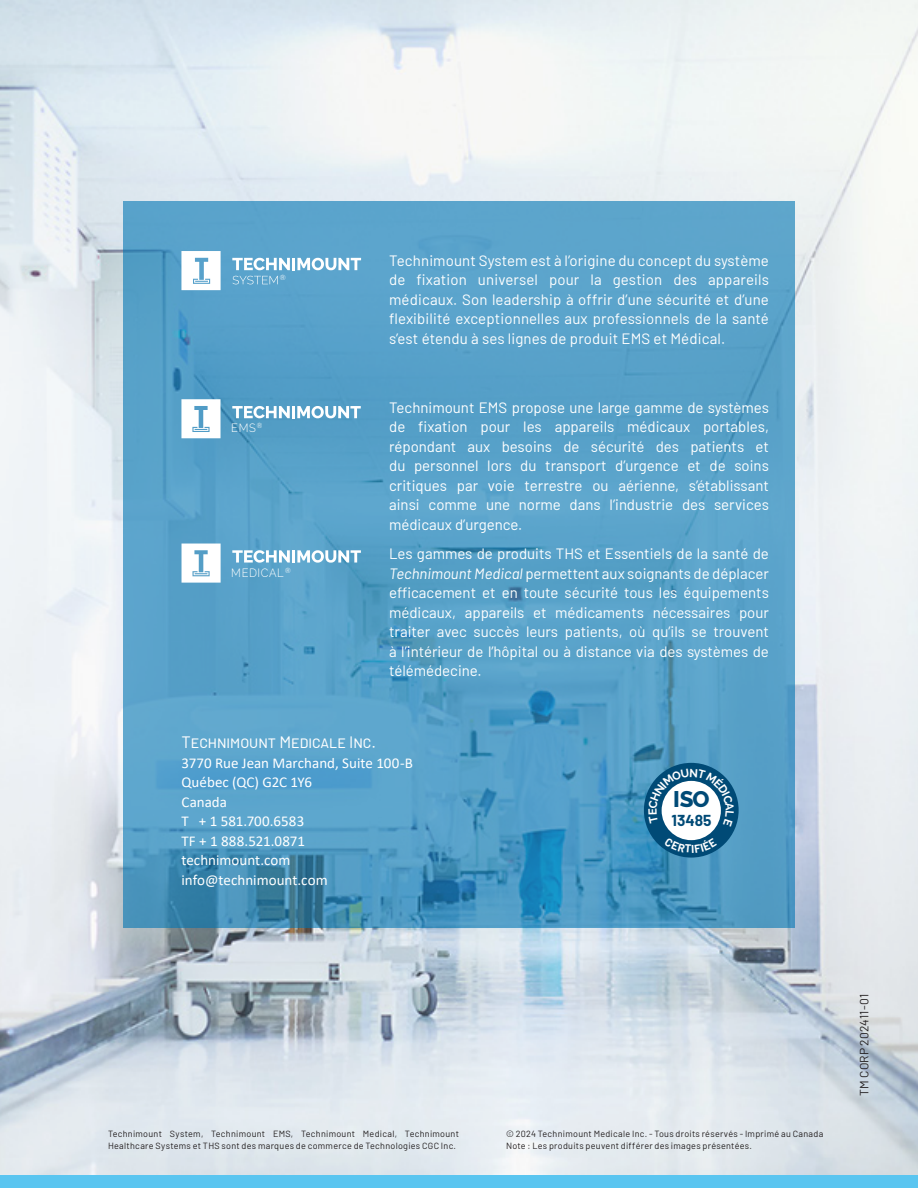
<style>
.page{position:relative;width:918px;height:1188px;background:#fff}
.page>*{position:absolute;margin:0;border:0;box-sizing:border-box;transform-origin:0 0}
.t1{font:800 22.5px "Raleway";color:#004a76}
.Page_Sub-heading_4__no_TOC{font:16.5px "Barlow";color:#fff}
.t2{font:700 15.45px "Barlow";color:#004a76}
.TM_Paragraph_Product_Description{font:15px/19.5px "Barlow";color:#fff;text-align:justify}
.t3{font:15px "Calibri";color:#fff}
.t4{font:12px "Barlow";letter-spacing:.02em;color:#231f20}
.t5{font:300 12px "Raleway";letter-spacing:.055em;color:#fff;scale:.93 1}
.TM_Footnote{font:9px/12px "Barlow";letter-spacing:.03em;color:#231f20}
.t6{font:7.35px "Raleway";color:#fff}
.s1{font-style:italic}
</style>
<div class="page">
<img style="left:0;top:0;width:918px;height:1175px">
<div style="left:0;top:1175px;width:918px;height:13px;background:#5ac5f0"></div>
<svg style="left:123px;top:201px;width:672px;height:727px;background:#559fc7"></svg>
<svg style="left:232px;top:550px;width:129px;height:13px"></svg>
<svg style="left:182px;top:544px;width:39px;height:39px"></svg>
<svg style="left:181px;top:399px;width:40px;height:39px"></svg>
<svg style="left:232px;top:406px;width:129px;height:12px"></svg>
<svg style="left:181px;top:251px;width:40px;height:39px"></svg>
<svg style="left:232px;top:258px;width:129px;height:12px"></svg>
<svg style="left:233px;top:276px;width:45px;height:8px"></svg>
<div style="left:644px;top:763px;width:95px;height:95px;background:#004a76;border-radius:50%"></div>
<div style="left:662px;top:781px;width:59px;height:59px;background:#fff;border-radius:50%"></div>
<svg style="left:648px;top:768px;width:86px;height:59px"></svg>
<svg style="left:664px;top:837px;width:53px;height:16px"></svg>
<p class="t6" style="left:280px;top:273px;width:8px">®</p>
<p class="t5" style="left:231px;top:421px;width:35px">EMS <sup>®</sup></p>
<p class="t5" style="left:231px;top:565px;width:65px">MEDICAL <sup>®</sup></p>
<p class="TM_Paragraph_Product_Description" style="left:389px;top:249px;width:381px">Technimount System est à l’origine du concept du système de fixation universel pour la gestion des appareils médicaux. Son leadership à offrir d’une sécurité et d’une flexibilité exceptionnelles aux professionnels de la santé s’est étendu à ses lignes de produit EMS et Médical.</p>
<p class="TM_Paragraph_Product_Description" style="left:389px;top:396px;width:381px">Technimount EMS propose une large gamme de systèmes de fixation pour les appareils médicaux portables, répondant aux besoins de sécurité des patients et du personnel lors du transport d’urgence et de soins critiques par voie terrestre ou aérienne, s’établissant ainsi comme une norme dans l’industrie des services médicaux d’urgence.</p>
<p class="TM_Paragraph_Product_Description" style="left:389px;top:543px;width:381px">Les gammes de produits THS et Essentiels de la santé de <span class="s1">Technimount Medical</span> permettent aux soignants de déplacer efficacement et en toute sécurité tous les équipements médicaux, appareils et médicaments nécessaires pour traiter avec succès leurs patients, où qu’ils se trouvent à l’intérieur de l’hôpital ou à distance via des systèmes de télémédecine.</p>
<p class="Page_Sub-heading_4__no_TOC" style="left:181px;top:730px;width:196px">Technimount Medicale Inc.</p>
<p class="t3" style="left:181px;top:752px;width:233px">3770 Rue Jean Marchand, Suite 100-B</p>
<p class="t3" style="left:181px;top:772px;width:132px">Québec (QC) G2C 1Y6</p>
<p class="t3" style="left:181px;top:791px;width:47px">Canada</p>
<p class="t3" style="left:181px;top:811px;width:124px">T + 1 581.700.6583</p>
<p class="t3" style="left:181px;top:830px;width:125px">TF + 1 888.521.0871</p>
<p class="t3" style="left:181px;top:850px;width:111px">technimount.com</p>
<p class="t3" style="left:181px;top:869px;width:148px">info@technimount.com</p>
<h1 class="t1" style="left:673px;top:787px;width:38px">ISO</h1>
<p class="t2" style="left:672px;top:809px;width:41px">13485</p>
<p class="TM_Footnote" style="left:108px;top:1127px;width:352px">Technimount System, Technimount EMS, Technimount Medical, Technimount<br>Healthcare Systems et THS sont des marques de commerce de Technologies CGC Inc.</p>
<p class="TM_Footnote" style="left:506px;top:1127px;width:319px">© 2024 Technimount Medicale Inc. - Tous droits réservés - Imprimé au Canada</p>
<p class="TM_Footnote" style="left:506px;top:1139px;width:247px">Note : Les produits peuvent différer des images présentées.</p>
<p class="t4" style="left:855px;top:1096px;width:104px;rotate:-90deg">TM CORP 202411-01</p>
</div>
